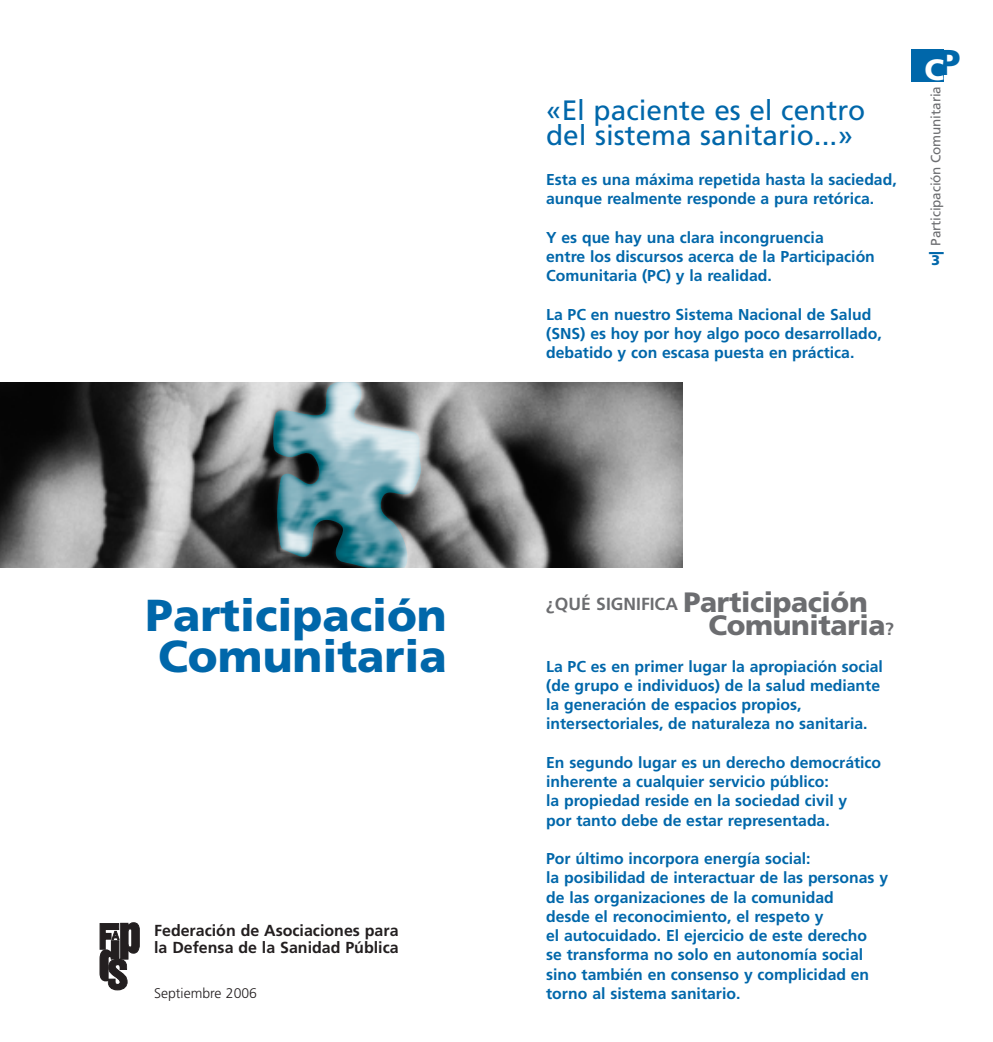
<style>
.page{position:relative;width:993px;height:1042px;background:#fff}
.page>*{position:absolute;margin:0;border:0;box-sizing:border-box;transform-origin:0 0}
.t1{font:900 44.8px/40.2px "Frutiger";color:#0067aa}
.t2{font:900 29.4px "Frutiger";color:#fff}
.t3{font:28px/24.5px "Frutiger";color:#0067aa}
.t4{font:900 28px "Frutiger";letter-spacing:-.01em;color:#6c6d70}
.t5{font:700 17.5px "Frutiger";color:#6c6d70}
.t6{font:700 15.92px/17.5px "Frutiger";color:#231f20}
.t7{font:700 15.75px/19.2px "Frutiger";color:#0067aa}
.t8{font:300 14px "Frutiger";color:#231f20}
.t9{font:900 14px "Frutiger";color:#0067aa}
.t10{font:13.47px "Frutiger";letter-spacing:-.01em;color:#6c6d70}
.s1{font-size:21px;color:#0067aa}
.s2{font-weight:900;font-size:28px}
.s3{font-weight:700;font-size:17.5px}
</style>
<div class="page">
<div style="left:910px;top:50px;width:32px;height:32px;background:#0067aa"></div>
<img style="left:0;top:382px;width:682px;height:186px">
<img style="left:272px;top:382px;width:149px;height:186px">
<svg style="left:99px;top:922px;width:40px;height:68px"></svg>
<h1 class="t1" style="left:146px;top:599px;width:302px">Participación<br>Comunitaria</h1>
<p class="t6" style="left:154px;top:923px;width:246px">Federación de Asociaciones para la Defensa de la Sanidad Pública</p>
<p class="t8" style="left:154px;top:988px;width:104px">Septiembre 2006</p>
<h3 class="t3" style="left:546px;top:100px;width:320px">«El paciente es el centro del sistema sanitario...»</h3>
<p class="t7" style="left:546px;top:171px;width:352px">Esta es una máxima repetida hasta la saciedad, aunque realmente responde a pura retórica.</p>
<p class="t7" style="left:546px;top:229px;width:330px">Y es que hay una clara incongruencia<br>entre los discursos acerca de la Participación<br>Comunitaria (PC) y la realidad.</p>
<p class="t7" style="left:546px;top:306px;width:337px">La PC en nuestro Sistema Nacional de Salud (SNS) es hoy por hoy algo poco desarrollado, debatido y con escasa puesta en práctica.</p>
<h2 class="t2" style="left:924px;top:58px;width:38px">C<sup>P</sup></h2>
<p class="t10" style="left:930px;top:256px;width:171px;rotate:-90deg"><span class="s1">I</span> Participación Comunitaria</p>
<p class="t9" style="left:931px;top:255px;width:10px">3</p>
<p class="t5" style="left:546px;top:597px;width:323px">¿QUÉ SIGNIFICA <span class="s2">Participación</span></p>
<h3 class="t4" style="left:708px;top:614px;width:187px">Comunitaria<span class="s3">?</span></h3>
<p class="t7" style="left:546px;top:658px;width:338px">La PC es en primer lugar la apropiación social (de grupo e individuos) de la salud mediante la generación de espacios propios, intersectoriales, de naturaleza no sanitaria.</p>
<p class="t7" style="left:546px;top:754px;width:336px">En segundo lugar es un derecho democrático inherente a cualquier servicio público:<br>la propiedad reside en la sociedad civil y<br>por tanto debe de estar representada.</p>
<p class="t7" style="left:546px;top:850px;width:343px">Por último incorpora energía social:<br>la posibilidad de interactuar de las personas y de las organizaciones de la comunidad<br>desde el reconocimiento, el respeto y<br>el autocuidado. El ejercicio de este derecho<br>se transforma no solo en autonomía social sino también en consenso y complicidad en torno al sistema sanitario.</p>
</div>
